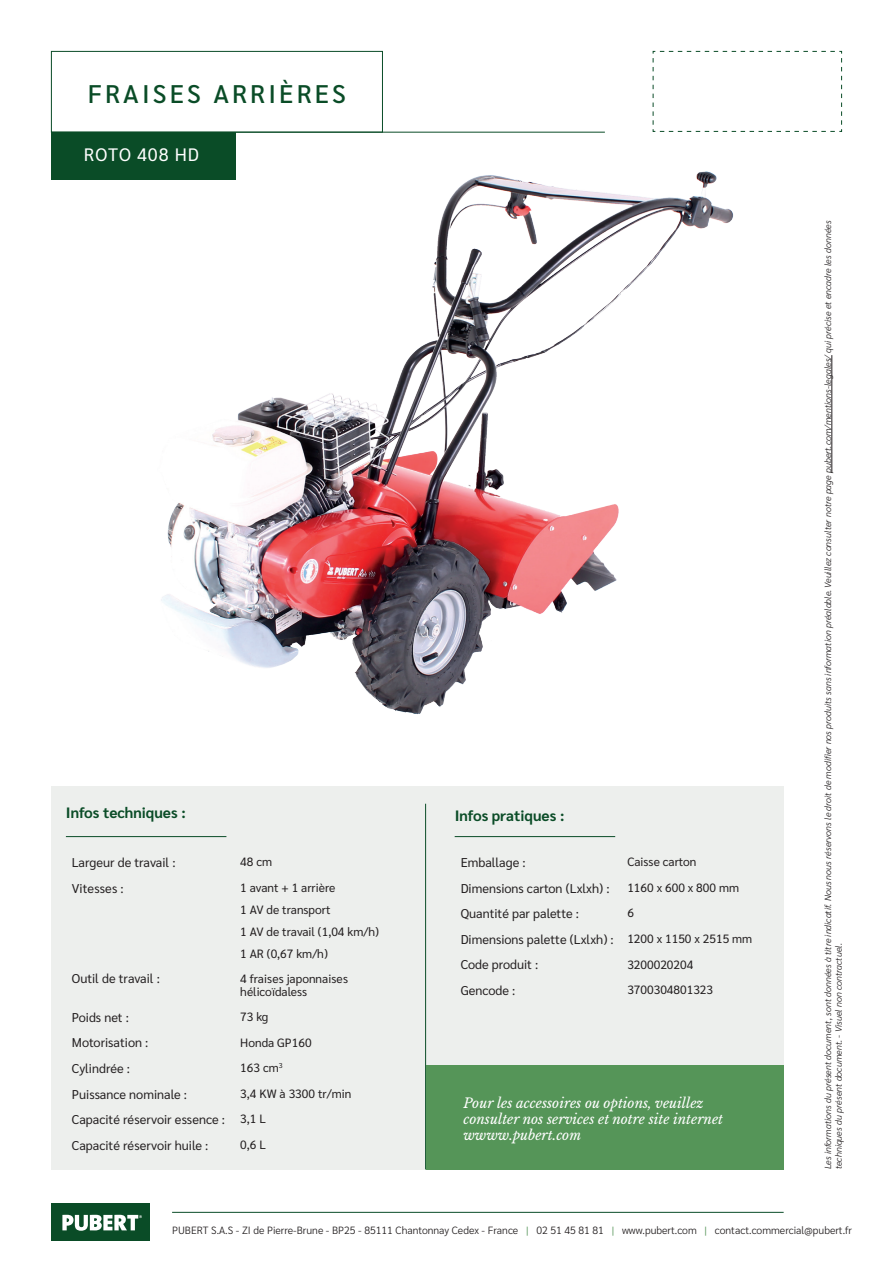
<style>
.page{position:relative;width:893px;height:1263px;background:#fff}
.page>*{position:absolute;margin:0;border:0;box-sizing:border-box;transform-origin:0 0}
.t1{font:500 25.5px "Sarabun";letter-spacing:.125em;color:#0a4c27}
.t2{font:18px "Sarabun";letter-spacing:.05em;color:#fff}
.t3{font:700 15px "Sarabun";color:#0a4c27}
.t4{font:italic 13.5px/16.2px "Libre Baskerville";color:#fff}
.t5{font:12.75px/25.7px "Sarabun";color:#231f20}
.t6{font:12px/22px "Sarabun";color:#231f20}
.t7{font:300 10.5px "Sarabun";color:#231f20}
.t8{font:italic 300 9px/10.8px "Sarabun";color:#231f20}
.s1{font-size:12px}
.s2{color:#559558}
</style>
<div class="page">
<div style="left:51px;top:786px;width:733px;height:383px;background:#edefed"></div>
<div style="left:51px;top:51px;width:332px;height:81px;border:1px solid #0a4c27"></div>
<svg style="left:652px;top:51px;width:190px;height:81px"></svg>
<hr style="left:51px;top:132px;width:554px;height:1px;background:#0a4c27">
<hr style="left:172px;top:1212px;width:612px;height:1px;background:#0a4c27">
<img style="left:161px;top:171px;width:573px;height:544px">
<hr style="left:832px;top:355px;width:1px;height:118px;background:#231f20">
<hr style="left:66px;top:836px;width:160px;height:1px;background:#0a4c27">
<hr style="left:455px;top:836px;width:160px;height:1px;background:#0a4c27">
<hr style="left:425px;top:804px;width:1px;height:365px;background:#0a4c27">
<div style="left:426px;top:1065px;width:358px;height:104px;background:#559558"></div>
<div style="left:51px;top:1203px;width:99px;height:38px;background:#0a4c27"></div>
<svg style="left:62px;top:1215px;width:80px;height:16px"></svg>
<div style="left:51px;top:133px;width:185px;height:47px;background:#0a4c27"></div>
<h1 class="t1" style="left:88px;top:80px;width:260px">FRAISES ARRIÈRES</h1>
<h2 class="t2" style="left:84px;top:144px;width:117px">ROTO 408 HD</h2>
<h3 class="t3" style="left:66px;top:804px;width:121px">Infos techniques :</h3>
<h3 class="t3" style="left:455px;top:807px;width:111px">Infos pratiques :</h3>
<h3 class="t5" style="left:72px;top:850px;width:105px">Largeur de travail :</h3>
<h3 class="t6" style="left:240px;top:851px;width:33px">48 cm</h3>
<h3 class="t5" style="left:72px;top:875px;width:53px">Vitesses :</h3>
<h3 class="t6" style="left:240px;top:876px;width:140px">1 avant + 1 arrière<br>1 AV de transport<br>1 AV de travail (1,04 km/h)<br>1 AR (0,67 km/h)</h3>
<h3 class="t5" style="left:72px;top:966px;width:90px">Outil de travail :</h3>
<h3 class="t6" style="left:240px;top:972px;width:109px;line-height:13.5px">4 fraises japonnaises hélicoïdaless</h3>
<h3 class="t5" style="left:72px;top:1004px;width:59px">Poids net :</h3>
<h3 class="t6" style="left:240px;top:1006px;width:29px">73 kg</h3>
<h3 class="t5" style="left:72px;top:1030px;width:78px">Motorisation :</h3>
<h3 class="t6" style="left:240px;top:1031px;width:73px">Honda GP160</h3>
<h3 class="t5" style="left:72px;top:1056px;width:60px">Cylindrée :</h3>
<h3 class="t6" style="left:240px;top:1057px;width:44px">163 cm<sup>3</sup></h3>
<h3 class="t5" style="left:72px;top:1081px;width:117px">Puissance nominale :</h3>
<h3 class="t6" style="left:240px;top:1082px;width:112px">3,4 KW à 3300 tr/min</h3>
<h3 class="t5" style="left:72px;top:1107px;width:196px">Capacité réservoir essence : <span class="s1">3,1 L<br></span>Capacité réservoir huile :</h3>
<h3 class="t5" style="left:461px;top:850px;width:66px">Emballage :</h3>
<h3 class="t6" style="left:627px;top:851px;width:70px">Caisse carton</h3>
<h3 class="t5" style="left:461px;top:875px;width:150px">Dimensions carton (Lxlxh) :</h3>
<h3 class="t6" style="left:627px;top:876px;width:113px">1160 x 600 x 800 mm</h3>
<h3 class="t5" style="left:461px;top:901px;width:120px">Quantité par palette :</h3>
<h3 class="t6" style="left:627px;top:902px;width:8px">6</h3>
<h3 class="t5" style="left:461px;top:926px;width:293px">Dimensions palette (Lxlxh) : <span class="s1">1200 x 1150 x 2515 mm<br></span>Code produit :</h3>
<h3 class="t6" style="left:627px;top:953px;width:67px">3200020204</h3>
<h3 class="t5" style="left:461px;top:978px;width:56px">Gencode :</h3>
<h3 class="t6" style="left:627px;top:979px;width:87px">3700304801323</h3>
<h3 class="t4" style="left:463px;top:1095px;width:261px">Pour les accessoires ou options, veuillez consulter nos services et notre site internet wwww.pubert.com</h3>
<h3 class="t6" style="left:240px;top:1134px;width:27px">0,6 L</h3>
<p class="t8" style="left:823px;top:1169px;width:950px;rotate:-90deg">Les informations du présent document, sont données à titre indicatif. Nous nous réservons le droit de modifier nos produits sans information préalable. Veuillez consulter notre page pubert.com/mentions-legales/ qui précise et encadre les données techniques du présent document. - Visuel non contractuel.</p>
<p class="t7" style="left:172px;top:1224px;width:681px">PUBERT S.A.S - ZI de Pierre-Brune - BP25 - 85111 Chantonnay Cedex - France <span class="s2">|</span> 02 51 45 81 81 <span class="s2">|</span> www.pubert.com <span class="s2">|</span> contact.commercial@pubert.fr</p>
</div>
